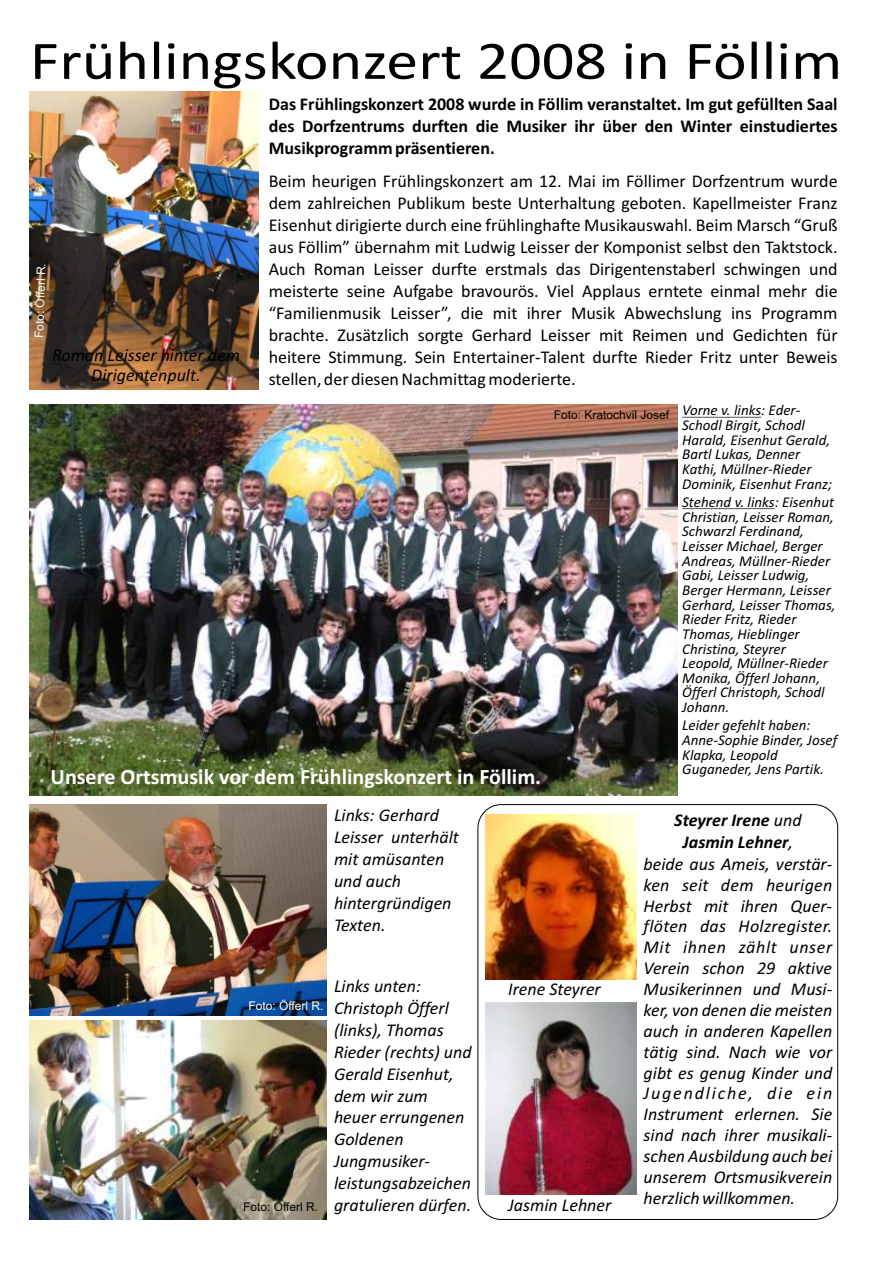
<style>
.page{position:relative;width:893px;height:1263px;background:#fff}
.page>*{position:absolute;margin:0;border:0;box-sizing:border-box;transform-origin:0 0}
.t1{font:54.75px "Calibri";color:#000;scale:1.17 1}
.t2{font:700 22.05px "Calibri";color:#fff}
.t3{font:18px/21.9px "Calibri";color:#000;text-align:justify}
.t4{font:italic 18px/21.9px "Calibri";color:#000}
.t5{font:700 18px/21.9px "Calibri";color:#000;text-align:justify}
.t6{font:italic 700 18px "Calibri";color:#000}
.t7{font:italic 18px "Calibri";letter-spacing:.035em;color:#000}
.t8{font:italic 18px "Calibri";letter-spacing:.1em;color:#000}
.t9{font:italic 15px/14.7px "Calibri";color:#000}
.t10{font:12px "Arial";color:#000}
.t11{font:12px "Arial";color:#fff}
.s1{font-weight:400}
</style>
<div class="page">
<img style="left:30px;top:1020px;width:296px;height:199px">
<img style="left:30px;top:91px;width:228px;height:299px">
<img style="left:30px;top:404px;width:647px;height:392px">
<hr style="left:682px;top:417px;width:79px;height:1px;background:#000">
<hr style="left:682px;top:508px;width:93px;height:1px;background:#000">
<img style="left:486px;top:815px;width:150px;height:165px">
<img style="left:485px;top:1003px;width:151px;height:191px">
<img style="left:30px;top:804px;width:296px;height:211px">
<div style="left:31px;top:336px;width:230px;height:65px;background:#fff;opacity:.78"></div>
<h1 class="t1" style="left:30px;top:38px;width:696px">Frühlingskonzert 2008 in Föllim</h1>
<p class="t11" style="left:34px;top:338px;width:77px;rotate:-88deg">Foto: Öfferl R.</p>
<p class="t4" style="left:52px;top:346px;width:189px;line-height:19.8px;text-align:center">Roman Leisser hinter dem<br>Dirigentenpult.</p>
<p class="t5" style="left:269px;top:95px;width:570px">Das Frühlingskonzert 2008 wurde in Föllim veranstaltet. Im gut gefüllten Saal des Dorfzentrums durften die Musiker ihr über den Winter einstudiertes Musikprogramm präsentieren.</p>
<p class="t3" style="left:269px;top:172px;width:570px">Beim heurigen Frühlingskonzert am 12. Mai im Föllimer Dorfzentrum wurde dem zahlreichen Publikum beste Unterhaltung geboten. Kapellmeister Franz Eisenhut dirigierte durch eine frühlinghafte Musikauswahl. Beim Marsch “Gruß aus Föllim” übernahm mit Ludwig Leisser der Komponist selbst den Taktstock.<br>Auch Roman Leisser durfte erstmals das Dirigentenstaberl schwingen und meisterte seine Aufgabe bravourös. Viel Applaus erntete einmal mehr die “Familienmusik Leisser”, die mit ihrer Musik Abwechslung ins Programm brachte. Zusätzlich sorgte Gerhard Leisser mit Reimen und Gedichten für heitere Stimmung. Sein Entertainer-Talent durfte Rieder Fritz unter Beweis stellen, der diesen Nachmittag moderierte.</p>
<p class="t2" style="left:51px;top:768px;width:492px">Unsere Ortsmusik vor dem Frühlingskonzert in Föllim.</p>
<p class="t10" style="left:554px;top:410px;width:117px">Foto: Kratochvil Josef</p>
<p class="t9" style="left:682px;top:404px;width:151px">Vorne v. links: Eder-<br>Schodl Birgit, Schodl<br>Harald, Eisenhut Gerald,<br>Bartl Lukas, Denner<br>Kathi, Müllner-Rieder<br>Dominik, Eisenhut Franz;</p>
<p class="t9" style="left:682px;top:496px;width:155px">Stehend v. links: Eisenhut<br>Christian, Leisser Roman,<br>Schwarzl Ferdinand,<br>Leisser Michael, Berger<br>Andreas, Müllner-Rieder<br>Gabi, Leisser Ludwig,<br>Berger Hermann, Leisser<br>Gerhard, Leisser Thomas,<br>Rieder Fritz, Rieder<br>Thomas, Hieblinger<br>Christina, Steyrer<br>Leopold, Müllner-Rieder<br>Monika, Öfferl Johann,<br>Öfferl Christoph, Schodl<br>Johann.</p>
<p class="t9" style="left:682px;top:719px;width:157px">Leider gefehlt haben:<br>Anne-Sophie Binder, Josef<br>Klapka, Leopold<br>Guganeder, Jens Partik.</p>
<p class="t4" style="left:334px;top:805px;width:126px">Links: Gerhard<br>Leisser unterhält mit amüsanten und auch hintergründigen<br>Texten.</p>
<p class="t11" style="left:248px;top:1002px;width:77px">Foto: Öfferl R.</p>
<p class="t10" style="left:243px;top:1202px;width:77px">Foto: Öfferl R.</p>
<p class="t4" style="left:334px;top:976px;width:139px">Links unten:<br>Christoph Öfferl (links), Thomas<br>Rieder (rechts) und<br>Gerald Eisenhut, dem wir zum heuer errungenen<br>Goldenen<br>Jungmusiker&shy;leistungsabzeichen gratulieren dürfen.</p>
<p class="t4" style="left:508px;top:980px;width:94px">Irene Steyrer</p>
<p class="t4" style="left:508px;top:1195px;width:105px">Jasmin Lehner</p>
<p class="t6" style="left:674px;top:812px;width:129px">Steyrer Irene <span class="s1">und</span></p>
<p class="t6" style="left:683px;top:834px;width:112px">Jasmin Lehner<span class="s1">,</span></p>
<p class="t4" style="left:644px;top:854px;width:190px">beide aus Ameis, verstär-</p>
<p class="t4" style="left:644px;top:875px;width:190px">ken seit dem heurigen</p>
<p class="t4" style="left:644px;top:896px;width:190px">Herbst mit ihren Quer-</p>
<p class="t4" style="left:644px;top:917px;width:190px">flöten das Holzregister.</p>
<p class="t7" style="left:644px;top:940px;width:190px">Mit ihnen zählt unser</p>
<p class="t4" style="left:644px;top:959px;width:190px">Verein schon 29 aktive</p>
<p class="t4" style="left:644px;top:980px;width:190px">Musikerinnen und Musi-</p>
<p class="t4" style="left:644px;top:1000px;width:190px">ker, von denen die meisten</p>
<p class="t4" style="left:644px;top:1021px;width:190px">auch in anderen Kapellen</p>
<p class="t4" style="left:644px;top:1042px;width:190px">tätig sind. Nach wie vor</p>
<p class="t4" style="left:644px;top:1063px;width:190px">gibt es genug Kinder und</p>
<p class="t8" style="left:644px;top:1086px;width:190px">Jugendliche, die ein</p>
<p class="t4" style="left:644px;top:1105px;width:190px">Instrument erlernen. Sie</p>
<p class="t4" style="left:644px;top:1126px;width:190px">sind nach ihrer musikali-</p>
<p class="t4" style="left:644px;top:1147px;width:190px">schen Ausbildung auch bei</p>
<p class="t4" style="left:644px;top:1167px;width:190px">unserem Ortsmusikverein</p>
<p class="t4" style="left:644px;top:1188px;width:153px">herzlich willkommen.</p>
</div>
